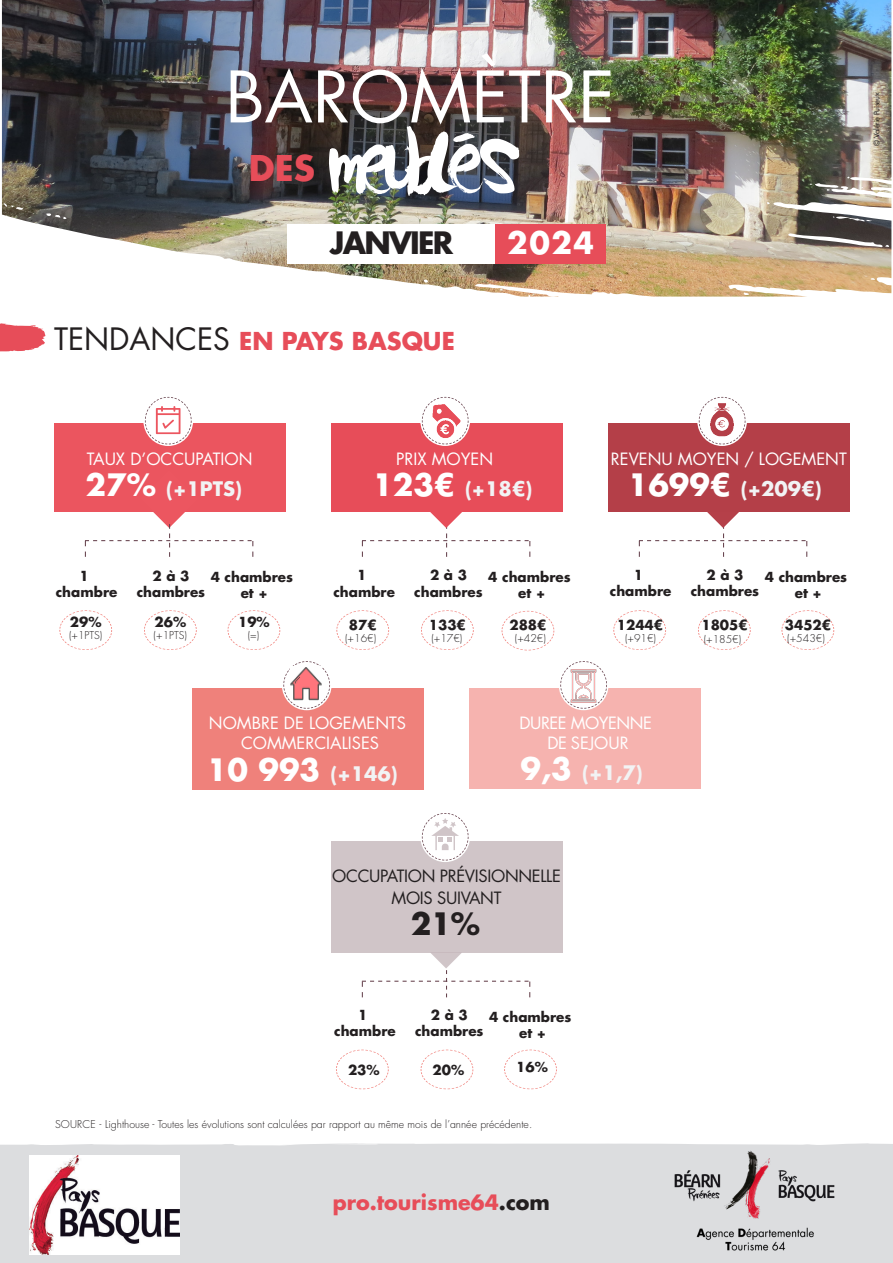
<style>
.page{position:relative;width:893px;height:1263px;background:#fff}
.page>*{position:absolute;margin:0;border:0;box-sizing:border-box;transform-origin:0 0}
.t1{font:87px "Pablo";letter-spacing:-.13em;color:#fff}
.t2{font:69px "Futura Std";color:#fff}
.t3{font:700 34.5px "Futura Std";color:#e74d59}
.t4{font:700 30px "Futura Std";letter-spacing:-.06em;color:#231f20}
.t5{font:700 30px "Futura Std";color:#fff}
.t6{font:700 24px "Futura Std";color:#e74d59}
.t7{font:700 20.7px "Futura Std";color:#e74d59}
.t8{font:700 19.5px "Futura Std";color:#f2f3f4}
.t9{font:16.5px/19.8px "Futura Std";color:#fff;text-align:center}
.t10{font:16.5px/22.4px "Futura Std";letter-spacing:-.02em;color:#231f20;text-align:center}
.t11{font:16.5px/19.8px "Futura Std";letter-spacing:-.03em;color:#fff;text-align:center}
.t12{font:700 13.5px/16.2px "Futura Std";color:#231f20;text-align:center}
.t13{font:300 10.5px "Futura Std";color:#231f20}
.t14{font:7.5px "Futura Std";letter-spacing:-.04em;color:#231f20}
.s1{font-weight:400;font-size:30px;color:#231f20}
.s2{font-size:30px;color:#fff}
.s3{color:#231f20}
</style>
<div class="page">
<img style="left:2px;top:0;width:889px;height:297px">
<div style="left:287px;top:224px;width:209px;height:39px;background:#fff"></div>
<div style="left:496px;top:224px;width:110px;height:39px;background:#e74d59"></div>
<div style="left:0;top:1143px;width:893px;height:120px;background:#dcdddf"></div>
<svg style="left:0;top:323px;width:46px;height:29px"></svg>
<div style="left:192px;top:688px;width:232px;height:101px;background:#ef817b"></div>
<svg style="left:282px;top:660px;width:50px;height:50px"></svg>
<svg style="left:283px;top:661px;width:47px;height:48px"></svg>
<div style="left:469px;top:688px;width:231px;height:101px;background:#f6b3af"></div>
<div style="left:559px;top:659px;width:50px;height:51px;background:#fff;border-radius:50%"></div>
<div style="left:54px;top:424px;width:231px;height:88px;background:#eb555f"></div>
<svg style="left:362px;top:512px;width:168px;height:45px"></svg>
<svg style="left:639px;top:512px;width:168px;height:45px"></svg>
<div style="left:608px;top:424px;width:241px;height:88px;background:#b43f48"></div>
<div style="left:331px;top:424px;width:231px;height:88px;background:#e74d59"></div>
<svg style="left:85px;top:512px;width:168px;height:45px"></svg>
<div style="left:331px;top:841px;width:231px;height:111px;background:#d0c5c8"></div>
<svg style="left:336px;top:1050px;width:53px;height:39px"></svg>
<svg style="left:421px;top:1050px;width:52px;height:39px"></svg>
<svg style="left:504px;top:1050px;width:53px;height:39px"></svg>
<svg style="left:362px;top:953px;width:168px;height:44px"></svg>
<svg style="left:59px;top:610px;width:53px;height:40px"></svg>
<svg style="left:336px;top:610px;width:53px;height:40px"></svg>
<svg style="left:613px;top:610px;width:53px;height:40px"></svg>
<svg style="left:144px;top:610px;width:53px;height:40px"></svg>
<svg style="left:421px;top:610px;width:53px;height:40px"></svg>
<svg style="left:698px;top:610px;width:53px;height:40px"></svg>
<svg style="left:228px;top:610px;width:52px;height:40px"></svg>
<svg style="left:781px;top:610px;width:53px;height:40px"></svg>
<svg style="left:502px;top:611px;width:52px;height:39px"></svg>
<svg style="left:143px;top:395px;width:50px;height:51px"></svg>
<svg style="left:420px;top:395px;width:50px;height:51px"></svg>
<svg style="left:422px;top:397px;width:46px;height:40px"></svg>
<img style="left:426px;top:403px;width:41px;height:41px">
<svg style="left:697px;top:395px;width:50px;height:51px"></svg>
<svg style="left:699px;top:397px;width:46px;height:36px"></svg>
<img style="left:700px;top:402px;width:44px;height:44px">
<svg style="left:145px;top:397px;width:47px;height:47px"></svg>
<svg style="left:560px;top:661px;width:47px;height:48px"></svg>
<svg style="left:420px;top:811px;width:50px;height:51px"></svg>
<svg style="left:422px;top:813px;width:46px;height:47px"></svg>
<img style="left:290px;top:667px;width:32px;height:33px">
<img style="left:565px;top:668px;width:37px;height:35px">
<img style="left:29px;top:1155px;width:150px;height:99px">
<img style="left:650px;top:1143px;width:208px;height:119px">
<h2 class="t2" style="left:225px;top:53px;width:391px">BAROMÈTRE</h2>
<h1 class="t1" style="left:329px;top:103px;width:193px">meublés</h1>
<h3 class="t3" style="left:249px;top:145px;width:68px">DES</h3>
<h3 class="t4" style="left:330px;top:223px;width:125px">JANVIER</h3>
<h3 class="t6" style="left:54px;top:325px;width:402px"><span class="s1">TENDANCES</span> EN PAYS BASQUE</h3>
<h3 class="t5" style="left:507px;top:223px;width:88px">2024</h3>
<p class="t14" style="left:872px;top:146px;width:54px;rotate:-90deg">© Valérie Puiseux</p>
<p class="t9" style="left:87px;top:449px;width:167px">TAUX D’OCCUPATION</p>
<h3 class="t8" style="left:86px;top:476px;width:158px"><span class="s2">27%</span> (+1PTS)</h3>
<p class="t9" style="left:396px;top:449px;width:98px">PRIX MOYEN</p>
<h3 class="t8" style="left:372px;top:476px;width:161px"><span class="s2">123€</span> (+18€)</h3>
<p class="t9" style="left:611px;top:449px;width:237px">REVENU MOYEN / LOGEMENT</p>
<h3 class="t8" style="left:628px;top:476px;width:195px"><span class="s2">1699€</span> (+209€)</h3>
<p class="t12" style="left:56px;top:567px;width:63px">1 chambre</p>
<p class="t12" style="left:137px;top:567px;width:70px">2 à 3 chambres</p>
<p class="t12" style="left:211px;top:569px;width:84px">4 chambres et +</p>
<p class="t12" style="left:333px;top:567px;width:63px">1 chambre</p>
<p class="t12" style="left:414px;top:567px;width:70px">2 à 3 chambres</p>
<p class="t12" style="left:488px;top:568px;width:84px">4 chambres et +</p>
<p class="t12" style="left:610px;top:567px;width:63px">1 chambre</p>
<p class="t12" style="left:691px;top:567px;width:70px">2 à 3 chambres</p>
<p class="t12" style="left:765px;top:568px;width:84px">4 chambres et +</p>
<p class="t12" style="left:70px;top:614px;width:33px">29%</p>
<p class="t13" style="left:69px;top:629px;width:35px">(+1PTS)</p>
<p class="t12" style="left:155px;top:614px;width:33px">26%</p>
<p class="t12" style="left:349px;top:616px;width:29px">87€</p>
<p class="t13" style="left:154px;top:629px;width:35px">(+1PTS)</p>
<p class="t12" style="left:238px;top:614px;width:33px">19%</p>
<p class="t12" style="left:429px;top:616px;width:39px">133€</p>
<p class="t13" style="left:248px;top:629px;width:13px">(=)</p>
<p class="t12" style="left:617px;top:616px;width:48px">1244€</p>
<p class="t12" style="left:701px;top:616px;width:48px">1805€</p>
<p class="t12" style="left:785px;top:616px;width:48px">3452€</p>
<p class="t12" style="left:509px;top:617px;width:39px">288€</p>
<p class="t13" style="left:515px;top:632px;width:33px">(+42€)</p>
<p class="t13" style="left:345px;top:631px;width:33px">(+16€)</p>
<p class="t13" style="left:431px;top:631px;width:33px">(+17€)</p>
<p class="t13" style="left:625px;top:632px;width:33px">(+91€)</p>
<p class="t13" style="left:704px;top:632px;width:39px">(+185€)</p>
<p class="t13" style="left:787px;top:631px;width:39px">(+543€)</p>
<p class="t9" style="left:209px;top:713px;width:199px">NOMBRE DE LOGEMENTS<br>COMMERCIALISES</p>
<h3 class="t8" style="left:207px;top:761px;width:192px"><span class="s2">10 993</span> (+146)</h3>
<p class="t11" style="left:520px;top:713px;width:134px">DUREE MOYENNE<br>DE SEJOUR</p>
<h3 class="t8" style="left:520px;top:759px;width:124px"><span class="s2">9,3</span> (+1,7)</h3>
<p class="t10" style="left:332px;top:865px;width:230px">OCCUPATION PRÉVISIONNELLE<br>MOIS SUIVANT</p>
<h3 class="t4" style="left:411px;top:904px;width:71px">21%</h3>
<p class="t12" style="left:334px;top:1007px;width:63px">1 chambre</p>
<p class="t12" style="left:415px;top:1007px;width:70px">2 à 3 chambres</p>
<p class="t12" style="left:489px;top:1008px;width:84px">4 chambres et +</p>
<p class="t12" style="left:348px;top:1061px;width:33px">23%</p>
<p class="t12" style="left:433px;top:1061px;width:33px">20%</p>
<p class="t12" style="left:516px;top:1059px;width:33px">16%</p>
<p class="t13" style="left:55px;top:1118px;width:479px">SOURCE - Lighthouse - Toutes les évolutions sont calculées par rapport au même mois de l’année précédente.</p>
<h3 class="t7" style="left:333px;top:1188px;width:219px">pro.tourisme64<span class="s3">.com</span></h3>
</div>
